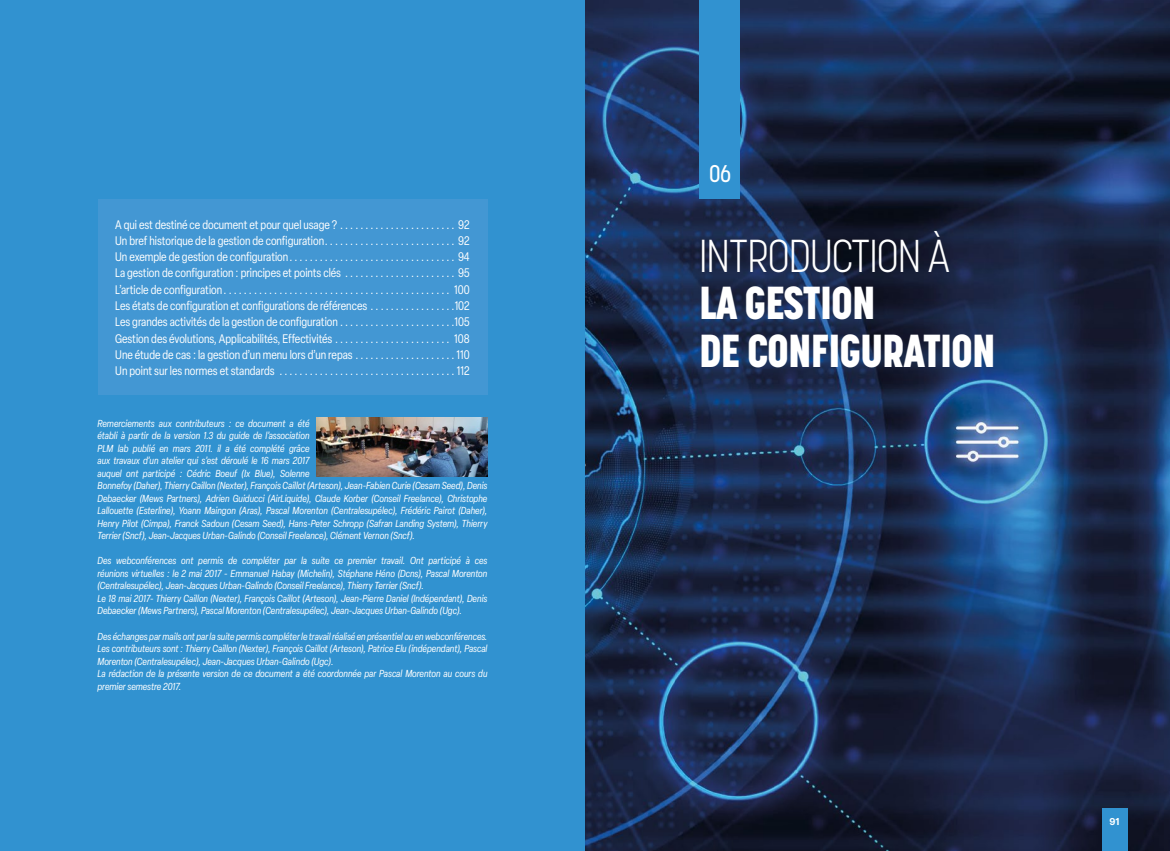
<style>
.page{position:relative;width:1170px;height:851px;background:#fff}
.page>*{position:absolute;margin:0;border:0;box-sizing:border-box;transform-origin:0 0}
.t1{font:800 45.75px/47.5px "Korolev Condensed";letter-spacing:-.02em;color:#fff}
.t2{font:300 45.75px "Korolev Condensed";letter-spacing:-.02em;color:#fff}
.t3{font:500 23.88px "Korolev Condensed";color:#fff}
.t4{font:condensed 12.25px "Elza";color:#fff;scale:.95 1}
.t5{font:italic condensed 10px/12.5px "Elza";color:#fff}
.t6{font:700 10px "Articulat CF";color:#fff}
</style>
<div class="page">
<img style="left:585px;top:0;width:584px;height:850px">
<div style="left:0;top:0;width:585px;height:850px;background:#3192d0"></div>
<div style="left:699px;top:0;width:40px;height:198px;background:#3192d0"></div>
<div style="left:97px;top:199px;width:390px;height:195px;background:#4397d3"></div>
<img style="left:317px;top:417px;width:170px;height:59px">
<div style="left:1101px;top:808px;width:26px;height:42px;background:#3192d0"></div>
<p class="t4" style="left:115px;top:216px;width:238px">A qui est destiné ce document et pour quel usage ? ........................</p>
<p class="t4" style="left:458px;top:216px;width:14px">92</p>
<p class="t4" style="left:115px;top:232px;width:225px">Un bref historique de la gestion de configuration ..........................</p>
<p class="t4" style="left:458px;top:232px;width:14px">92</p>
<p class="t4" style="left:115px;top:249px;width:187px">Un exemple de gestion de configuration .................................</p>
<p class="t4" style="left:458px;top:249px;width:14px">94</p>
<p class="t4" style="left:115px;top:265px;width:242px">La gestion de configuration : principes et points clés .......................</p>
<p class="t4" style="left:458px;top:265px;width:14px">95</p>
<p class="t4" style="left:115px;top:281px;width:118px">L’article de configuration .............................................</p>
<p class="t4" style="left:454px;top:281px;width:18px">100</p>
<p class="t4" style="left:115px;top:297px;width:269px">Les états de configuration et configurations de références .................</p>
<p class="t4" style="left:454px;top:297px;width:17px">102</p>
<p class="t4" style="left:115px;top:314px;width:238px">Les grandes activités de la gestion de configuration .......................</p>
<p class="t4" style="left:454px;top:314px;width:18px">105</p>
<p class="t4" style="left:115px;top:330px;width:233px">Gestion des évolutions, Applicabilités, Effectivités ........................</p>
<p class="t4" style="left:454px;top:330px;width:18px">108</p>
<p class="t4" style="left:115px;top:346px;width:254px">Une étude de cas : la gestion d’un menu lors d’un repas .....................</p>
<p class="t4" style="left:456px;top:346px;width:15px">110</p>
<p class="t4" style="left:115px;top:362px;width:172px">Un point sur les normes et standards ....................................</p>
<p class="t4" style="left:457px;top:362px;width:15px">112</p>
<p class="t5" style="left:97px;top:417px;width:391px">Remerciements aux contributeurs : ce document a été<br>établi à partir de la version 1.3 du guide de l’association<br>PLM lab publié en mars 2011. il a été complété grâce<br>aux travaux d’un atelier qui s’est déroulé le 16 mars 2017<br>auquel ont participé : Cédric Boeuf (Ix Blue), Solenne<br>Bonnefoy (Daher), Thierry Caillon (Nexter), François Caillot (Arteson), Jean-Fabien Curie (Cesam Seed), Denis Debaecker (Mews Partners), Adrien Guiducci (AirLiquide), Claude Korber (Conseil Freelance), Christophe Lallouette (Esterline), Yoann Maingon (Aras), Pascal Morenton (Centralesupélec), Frédéric Pairot (Daher), Henry Pilot (Cimpa), Franck Sadoun (Cesam Seed), Hans-Peter Schropp (Safran Landing System), Thierry Terrier (Sncf), Jean-Jacques Urban-Galindo (Conseil Freelance), Clément Vernon (Sncf).</p>
<p class="t5" style="left:97px;top:554px;width:391px">Des webconférences ont permis de compléter par la suite ce premier travail. Ont participé à ces réunions virtuelles : le 2 mai 2017 - Emmanuel Habay (Michelin), Stéphane Héno (Dcns), Pascal Morenton (Centralesupélec), Jean-Jacques Urban-Galindo (Conseil Freelance), Thierry Terrier (Sncf).<br>Le 18 mai 2017- Thierry Caillon (Nexter), François Caillot (Arteson), Jean-Pierre Daniel (Indépendant), Denis Debaecker (Mews Partners), Pascal Morenton (Centralesupélec), Jean-Jacques Urban-Galindo (Ugc).</p>
<p class="t5" style="left:97px;top:629px;width:391px">Des échanges par mails ont par la suite permis compléter le travail réalisé en présentiel ou en webconférences.<br>Les contributeurs sont : Thierry Caillon (Nexter), François Caillot (Arteson), Patrice Elu (indépendant), Pascal Morenton (Centralesupélec), Jean-Jacques Urban-Galindo (Ugc).<br>La rédaction de la présente version de ce document a été coordonnée par Pascal Morenton au cours du premier semestre 2017.</p>
<h2 class="t3" style="left:709px;top:159px;width:24px">06</h2>
<h1 class="t2" style="left:699px;top:229px;width:252px">INTRODUCTION À</h1>
<h1 class="t1" style="left:699px;top:279px;width:298px">LA GESTION<br>DE CONFIGURATION</h1>
<p class="t6" style="left:1109px;top:814px;width:12px">91</p>
</div>
